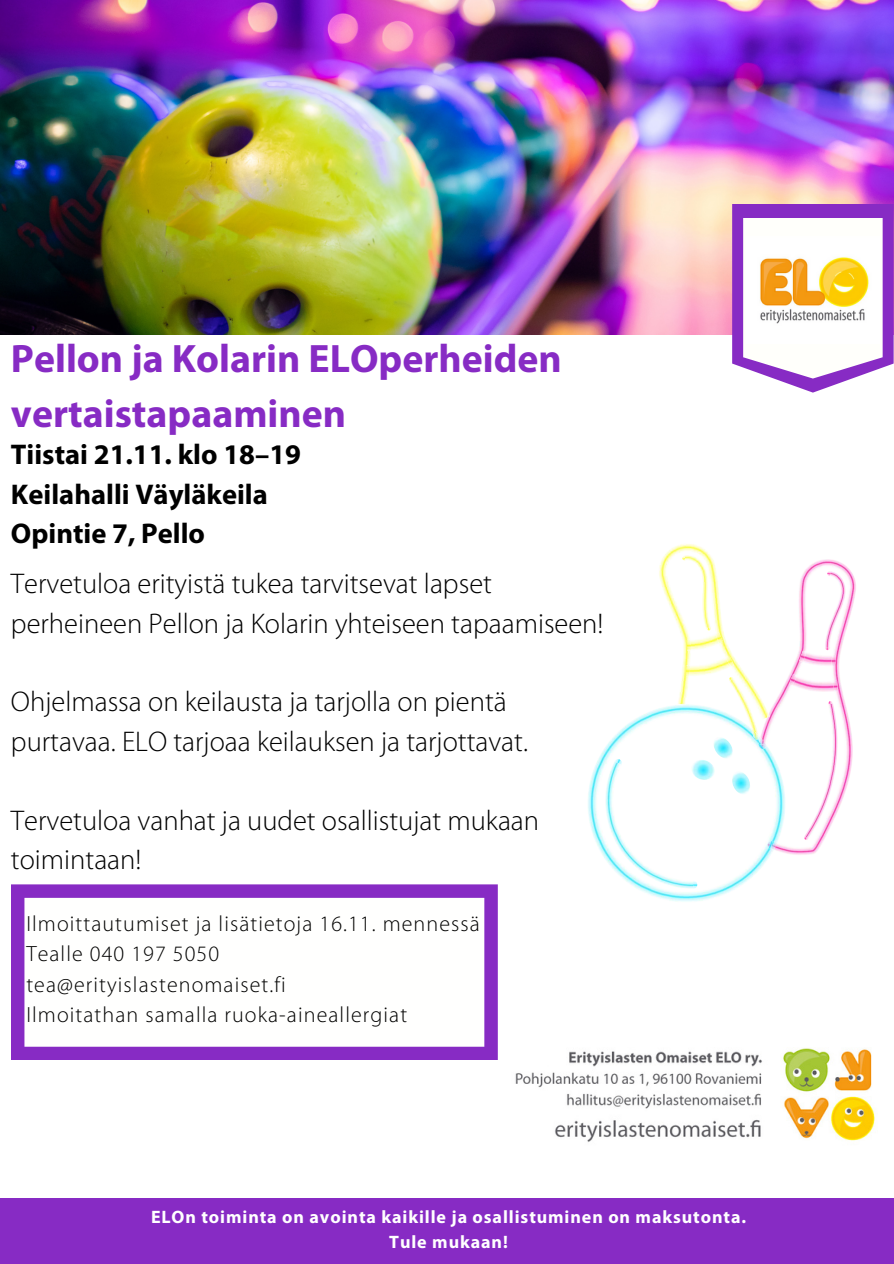
<style>
.page{position:relative;width:894px;height:1264px;background:#fff}
.page>*{position:absolute;margin:0;border:0;box-sizing:border-box;transform-origin:0 0}
.t1{font:700 39.75px/55.2px "Myriad Pro";color:#872bc4}
.t2{font:300 28.5px/39.3px "Myriad Pro";color:#000}
.t3{font:700 28.5px "Myriad Pro";color:#000}
.t4{font:300 22.05px "Myriad Pro";letter-spacing:.05em;color:#000}
.t5{font:700 18px "Myriad Pro";letter-spacing:.05em;color:#fff}
</style>
<div class="page">
<div style="left:0;top:1198px;width:893px;height:65px;background:#872bc4"></div>
<svg style="left:11px;top:884px;width:486px;height:176px"></svg>
<img style="left:0;top:0;width:893px;height:334px">
<svg style="left:732px;top:204px;width:161px;height:188px"></svg>
<img style="left:746px;top:236px;width:133px;height:107px">
<img style="left:515px;top:1048px;width:360px;height:94px">
<img style="left:800px;top:576px;width:56px;height:219px">
<img style="left:773px;top:662px;width:71px;height:193px">
<img style="left:788px;top:674px;width:49px;height:17px">
<img style="left:792px;top:676px;width:42px;height:16px">
<svg style="left:792px;top:676px;width:4px;height:9px"></svg>
<img style="left:799px;top:650px;width:36px;height:16px">
<img style="left:802px;top:652px;width:30px;height:14px">
<svg style="left:802px;top:652px;width:4px;height:10px"></svg>
<img style="left:804px;top:703px;width:33px;height:136px">
<svg style="left:803px;top:836px;width:6px;height:4px"></svg>
<svg style="left:827px;top:701px;width:6px;height:4px"></svg>
<img style="left:824px;top:571px;width:21px;height:76px">
<img style="left:762px;top:701px;width:4px;height:18px">
<img style="left:659px;top:572px;width:25px;height:132px">
<img style="left:684px;top:551px;width:78px;height:163px">
<img style="left:685px;top:655px;width:48px;height:21px">
<img style="left:686px;top:632px;width:36px;height:18px">
<img style="left:690px;top:633px;width:28px;height:17px">
<img style="left:729px;top:678px;width:29px;height:26px">
<svg style="left:728px;top:676px;width:6px;height:5px"></svg>
<img style="left:684px;top:555px;width:23px;height:74px">
<svg style="left:705px;top:627px;width:6px;height:3px"></svg>
<svg style="left:682px;top:555px;width:4px;height:6px"></svg>
<img style="left:759px;top:745px;width:26px;height:125px">
<img style="left:588px;top:704px;width:171px;height:198px">
<img style="left:758px;top:737px;width:19px;height:113px">
<svg style="left:767px;top:840px;width:6px;height:9px"></svg>
<img style="left:605px;top:761px;width:88px;height:127px">
<svg style="left:614px;top:759px;width:8px;height:6px"></svg>
<img style="left:690px;top:759px;width:6px;height:21px">
<svg style="left:696px;top:728px;width:71px;height:66px"></svg>
<img style="left:732px;top:771px;width:18px;height:23px">
<svg style="left:826px;top:571px;width:4px;height:5px"></svg>
<svg style="left:824px;top:647px;width:6px;height:3px"></svg>
<svg style="left:693px;top:880px;width:4px;height:8px"></svg>
<p class="t1" style="left:11px;top:334px;width:552px">Pellon ja Kolarin ELOperheiden vertaistapaaminen</p>
<p class="t3" style="left:11px;top:443px;width:291px">Tiistai 21.11. klo 18–19</p>
<p class="t3" style="left:11px;top:482px;width:258px">Keilahalli Väyläkeila</p>
<p class="t3" style="left:11px;top:521px;width:195px">Opintie 7, Pello</p>
<p class="t2" style="left:11px;top:566px;width:594px">Tervetuloa erityistä tukea tarvitsevat lapset perheineen Pellon ja Kolarin yhteiseen tapaamiseen!</p>
<p class="t2" style="left:11px;top:684px;width:518px">Ohjelmassa on keilausta ja tarjolla on pientä purtavaa. ELO tarjoaa keilauksen ja tarjottavat.</p>
<p class="t2" style="left:11px;top:802px;width:529px">Tervetuloa vanhat ja uudet osallistujat mukaan toimintaan!</p>
<p class="t4" style="left:26px;top:914px;width:455px">Ilmoittautumiset ja lisätietoja 16.11. mennessä</p>
<p class="t4" style="left:26px;top:944px;width:194px">Tealle 040 197 5050</p>
<p class="t4" style="left:26px;top:975px;width:261px">tea@erityislastenomaiset.fi</p>
<p class="t4" style="left:26px;top:1005px;width:382px">Ilmoitathan samalla ruoka-aineallergiat</p>
<p class="t5" style="left:151px;top:1209px;width:596px">ELOn toiminta on avointa kaikille ja osallistuminen on maksutonta.</p>
<p class="t5" style="left:389px;top:1234px;width:120px">Tule mukaan!</p>
</div>
